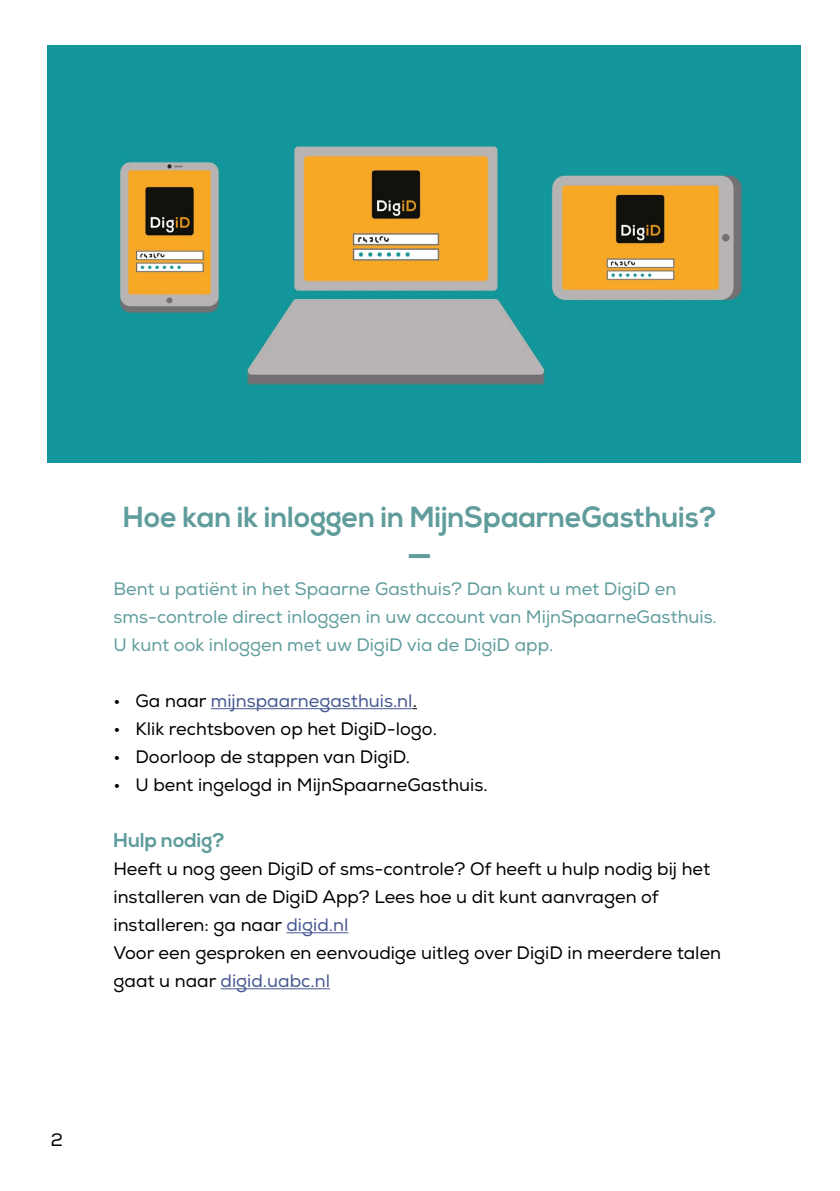
<style>
.page{position:relative;width:840px;height:1191px;background:#fff}
.page>*{position:absolute;margin:0;border:0;box-sizing:border-box;transform-origin:0 0}
.t1{font:700 37px "Nexa";color:#609c9c}
.t2{font:700 29px "Nexa";color:#609c9c}
.t3{font:700 20px "Nexa";color:#609c9c}
.t4{font:18px/28px "Nexa";color:#000}
.t5{font:18px/28px "Nexa";color:#609c9c}
.t6{font:18px "Nexa";color:#465792}
.s1{color:#000}
.s2{color:#465792}
</style>
<div class="page">
<img style="left:48px;top:45px;width:751px;height:417px">
<hr style="left:211px;top:708px;width:201px;height:1px;background:#465792">
<hr style="left:286px;top:932px;width:62px;height:1px;background:#465792">
<hr style="left:220px;top:988px;width:110px;height:1px;background:#465792">
<h2 class="t2" style="left:123px;top:500px;width:594px">Hoe kan ik inloggen in MijnSpaarneGasthuis?</h2>
<h1 class="t1" style="left:408px;top:533px;width:25px">—</h1>
<p class="t5" style="left:113px;top:575px;width:604px">Bent u patiënt in het Spaarne Gasthuis? Dan kunt u met DigiD en sms-controle direct inloggen in uw account van MijnSpaarneGasthuis.<br>U kunt ook inloggen met uw DigiD via de DigiD app.</p>
<p class="t6" style="left:113px;top:690px;width:305px"><span class="s1">• Ga naar</span> mijnspaarnegasthuis.nl<span class="s1">.</span></p>
<p class="t4" style="left:113px;top:715px;width:325px">• Klik rechtsboven op het DigiD-logo.</p>
<p class="t4" style="left:113px;top:743px;width:298px">• Doorloop de stappen van DigiD.</p>
<p class="t4" style="left:113px;top:771px;width:375px">• U bent ingelogd in MijnSpaarneGasthuis.</p>
<p class="t3" style="left:113px;top:828px;width:113px">Hulp nodig?</p>
<p class="t4" style="left:113px;top:855px;width:609px">Heeft u nog geen DigiD of sms-controle? Of heeft u hulp nodig bij het installeren van de DigiD App? Lees hoe u dit kunt aanvragen of installeren: ga naar <span class="s2">digid.nl<br></span>Voor een gesproken en eenvoudige uitleg over DigiD in meerdere talen gaat u naar <span class="s2">digid.uabc.nl</span></p>
<p class="t4" style="left:51px;top:1126px;width:14px">2</p>
</div>
